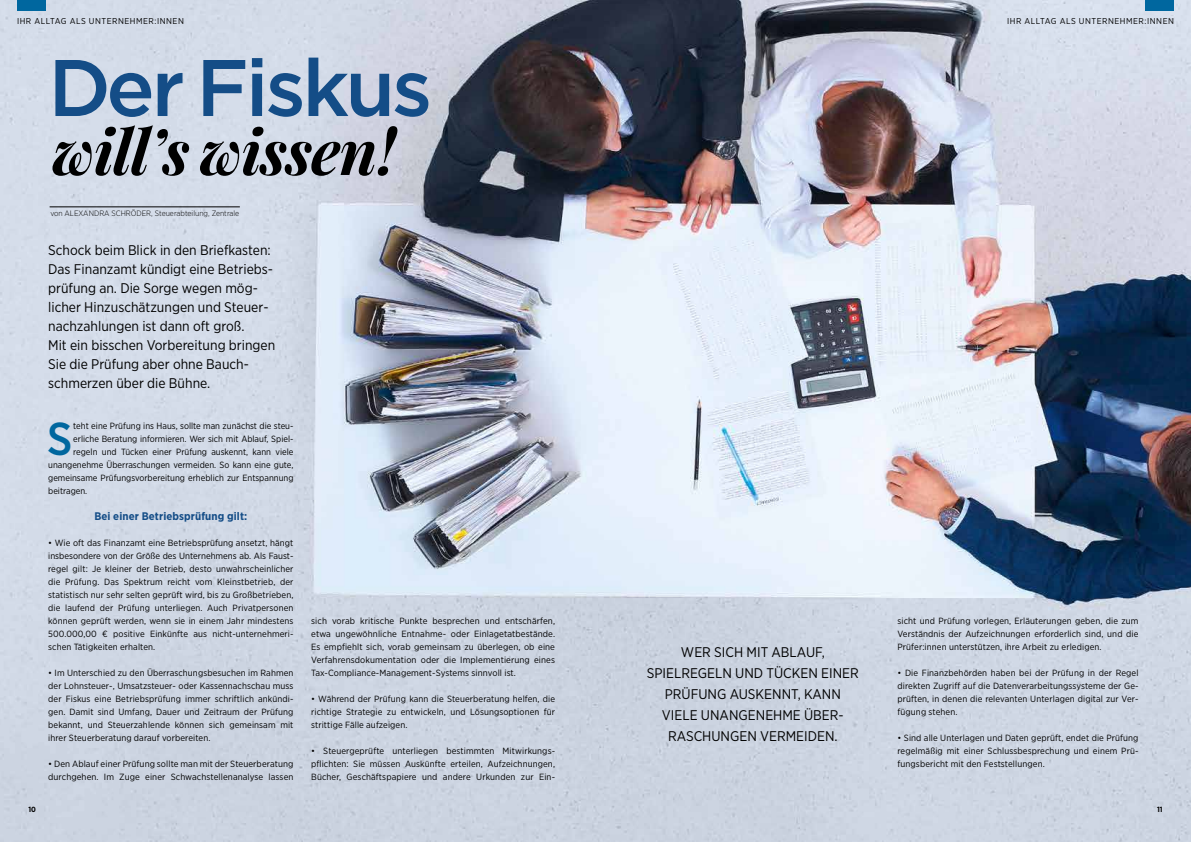
<style>
.page{position:relative;width:1191px;height:842px;background:#fff}
.page>*{position:absolute;margin:0;border:0;box-sizing:border-box;transform-origin:0 0}
.t1{font:500 80px "Gotham";letter-spacing:-.04em;color:#144d87}
.t2{font:italic 700 62.5px "Playfair Display";letter-spacing:-.015em;color:#000}
.t3{font:500 46.1px "Gotham Narrow";color:#00679f}
.t4{font:14px/19px "Gotham Narrow";color:#000}
.t5{font:700 11px "Gotham Narrow";letter-spacing:.01em;color:#144d87}
.t6{font:9px/13px "Gotham Narrow";letter-spacing:.01em;color:#000;text-align:justify}
.t7{font:9px/13px "Gotham Narrow";letter-spacing:.01em;color:#000;scale:1.04 1}
.t8{font:8.5px "Gotham Narrow";letter-spacing:.06em;color:#000}
.t9{font:300 7.8px "Gotham Narrow";color:#000}
.t10{font:700 7.5px "Gotham Narrow";color:#000}
</style>
<div class="page">
<img style="left:0;top:0;width:1191px;height:842px">
<div style="left:1145px;top:0;width:29px;height:11px;background:#00679f"></div>
<div style="left:17px;top:0;width:29px;height:11px;background:#00679f"></div>
<hr style="left:50px;top:207px;width:190px;height:1px;background:#000">
<p class="t8" style="left:17px;top:15px;width:168px">IHR ALLTAG ALS UNTERNEHMER:INNEN</p>
<p class="t8" style="left:1007px;top:15px;width:168px">IHR ALLTAG ALS UNTERNEHMER:INNEN</p>
<h1 class="t1" style="left:48px;top:35px;width:385px">Der Fiskus</h1>
<h2 class="t2" style="left:52px;top:101px;width:345px">will’s wissen!</h2>
<p class="t9" style="left:50px;top:209px;width:190px">von ALEXANDRA SCHRÖDER, Steuerabteilung, Zentrale</p>
<p class="t4" style="left:48px;top:240px;width:229px">Schock beim Blick in den Briefkasten:<br>Das Finanzamt kündigt eine Betriebs&shy;prüfung an. Die Sorge wegen mög&shy;licher Hinzuschätzungen und Steuer&shy;nachzahlungen ist dann oft groß.<br>Mit ein bisschen Vorbereitung bringen Sie die Prüfung aber ohne Bauch&shy;schmerzen über die Bühne.</p>
<h3 class="t3" style="left:47px;top:410px;width:27px">S</h3>
<p class="t6" style="left:73px;top:419px;width:222px">teht eine Prüfung ins Haus, sollte man zunächst die steu-</p>
<p class="t6" style="left:73px;top:432px;width:222px">erliche Beratung informieren. Wer sich mit Ablauf, Spiel-</p>
<p class="t6" style="left:73px;top:445px;width:222px">regeln und Tücken einer Prüfung auskennt, kann viele</p>
<p class="t6" style="left:48px;top:458px;width:247px">unangenehme Überraschungen vermeiden. So kann eine gute,</p>
<p class="t6" style="left:48px;top:471px;width:247px">gemeinsame Prüfungsvorbereitung erheblich zur Entspannung</p>
<p class="t6" style="left:48px;top:484px;width:41px">beitragen.</p>
<p class="t5" style="left:94px;top:509px;width:154px">Bei einer Betriebsprüfung gilt:</p>
<p class="t6" style="left:48px;top:536px;width:247px">• Wie oft das Finanzamt eine Betriebsprüfung ansetzt, hängt insbesondere von der Größe des Unternehmens ab. Als Faust&shy;regel gilt: Je kleiner der Betrieb, desto unwahrscheinlicher die Prüfung. Das Spektrum reicht vom Kleinstbetrieb, der statistisch nur sehr selten geprüft wird, bis zu Großbetrieben, die laufend der Prüfung unterliegen. Auch Privatpersonen können geprüft werden, wenn sie in einem Jahr mindestens 500.000,00 € positive Einkünfte aus nicht-unternehmeri&shy;schen Tätigkeiten erhalten.</p>
<p class="t6" style="left:48px;top:666px;width:247px">• Im Unterschied zu den Überraschungsbesuchen im Rahmen der Lohnsteuer-, Umsatzsteuer- oder Kassennachschau muss der Fiskus eine Betriebsprüfung immer schriftlich ankündi&shy;gen. Damit sind Umfang, Dauer und Zeitraum der Prüfung bekannt, und Steuerzahlende können sich gemeinsam mit ihrer Steuerberatung darauf vorbereiten.</p>
<p class="t7" style="left:48px;top:757px;width:237px">• Den Ablauf einer Prüfung sollte man mit der Steuerberatung durchgehen. Im Zuge einer Schwachstellenanalyse lassen</p>
<p class="t6" style="left:311px;top:614px;width:245px">sich vorab kritische Punkte besprechen und entschärfen, etwa ungewöhnliche Entnahme- oder Einlagetatbestände.<br>Es empfiehlt sich, vorab gemeinsam zu überlegen, ob eine Verfahrensdokumentation oder die Implementierung eines Tax-Compliance-Management-Systems sinnvoll ist.</p>
<p class="t6" style="left:311px;top:692px;width:245px">• Während der Prüfung kann die Steuerberatung helfen, die richtige Strategie zu entwickeln, und Lösungsoptionen für strittige Fälle aufzeigen.</p>
<p class="t6" style="left:311px;top:744px;width:245px">• Steuergeprüfte unterliegen bestimmten Mitwirkungs&shy;pflichten: Sie müssen Auskünfte erteilen, Aufzeichnungen, Bücher, Geschäftspapiere und andere Urkunden zur Ein-</p>
<h3 class="t4" style="left:647px;top:642px;width:214px;line-height:21px;text-align:center">WER SICH MIT ABLAUF,<br>SPIELREGELN UND TÜCKEN EINER<br>PRÜFUNG AUSKENNT, KANN<br>VIELE UNANGENEHME ÜBER-<br>RASCHUNGEN VERMEIDEN.</h3>
<p class="t6" style="left:897px;top:614px;width:242px">sicht und Prüfung vorlegen, Erläuterungen geben, die zum Verständnis der Aufzeichnungen erforderlich sind, und die Prüfer:innen unterstützen, ihre Arbeit zu erledigen.</p>
<p class="t6" style="left:897px;top:666px;width:242px">• Die Finanzbehörden haben bei der Prüfung in der Regel direkten Zugriff auf die Datenverarbeitungssysteme der Ge&shy;prüften, in denen die relevanten Unterlagen digital zur Ver&shy;fügung stehen.</p>
<p class="t6" style="left:897px;top:731px;width:242px">• Sind alle Unterlagen und Daten geprüft, endet die Prüfung regelmäßig mit einer Schlussbesprechung und einem Prü&shy;fungsbericht mit den Feststellungen.</p>
<p class="t10" style="left:28px;top:805px;width:9px">10</p>
<p class="t10" style="left:1157px;top:805px;width:7px">11</p>
</div>
